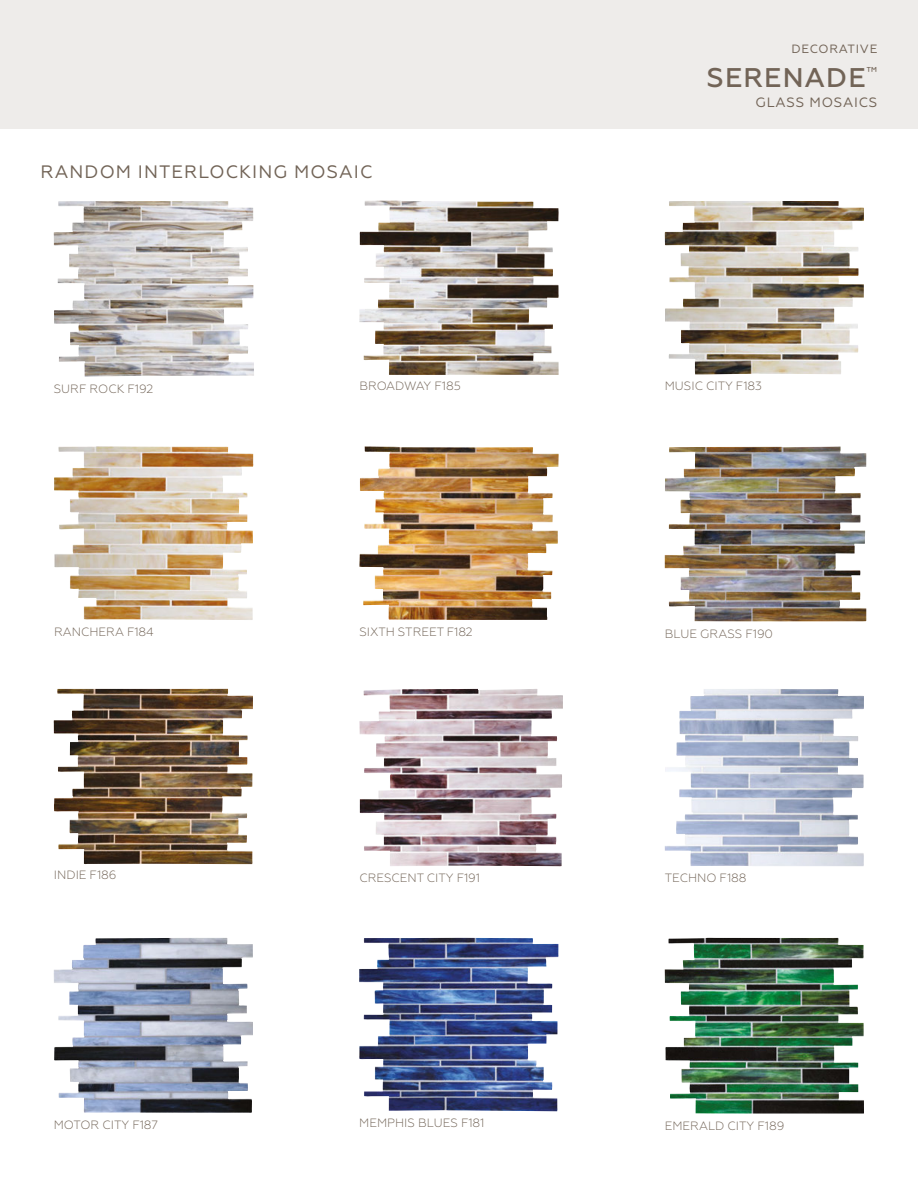
<style>
.page{position:relative;width:918px;height:1188px;background:#fff}
.page>*{position:absolute;margin:0;border:0;box-sizing:border-box;transform-origin:0 0}
.t1{font:500 27px "Geometria";letter-spacing:.04em;color:#726457}
.t2{font:18px "Geometria";letter-spacing:.06em;color:#726457}
.t3{font:13.5px "Geometria";letter-spacing:.06em;color:#726457}
.t4{font:300 12px "Geometria";color:#726457}
.t5{font:12px "Geometria";letter-spacing:.06em;color:#726457}
</style>
<div class="page">
<div style="left:0;top:0;width:918px;height:129px;background:#eeecea"></div>
<img style="left:359px;top:938px;width:199px;height:173px">
<img style="left:54px;top:446px;width:199px;height:174px">
<img style="left:54px;top:938px;width:199px;height:175px">
<img style="left:665px;top:447px;width:201px;height:174px">
<img style="left:665px;top:201px;width:199px;height:173px">
<img style="left:54px;top:689px;width:199px;height:175px">
<img style="left:665px;top:938px;width:199px;height:176px">
<img style="left:54px;top:201px;width:200px;height:176px">
<img style="left:359px;top:446px;width:199px;height:174px">
<img style="left:359px;top:201px;width:200px;height:174px">
<img style="left:665px;top:689px;width:199px;height:177px">
<img style="left:359px;top:689px;width:203px;height:177px">
<p class="t5" style="left:791px;top:42px;width:88px">DECORATIVE</p>
<h1 class="t1" style="left:707px;top:62px;width:172px">SERENADE<sup>™</sup></h1>
<p class="t3" style="left:755px;top:95px;width:123px">GLASS MOSAICS</p>
<h2 class="t2" style="left:41px;top:161px;width:333px">RANDOM INTERLOCKING MOSAIC</h2>
<p class="t4" style="left:54px;top:382px;width:101px">SURF ROCK F192</p>
<p class="t4" style="left:359px;top:379px;width:103px">BROADWAY F185</p>
<p class="t4" style="left:665px;top:379px;width:99px">MUSIC CITY F183</p>
<p class="t4" style="left:54px;top:625px;width:101px">RANCHERA F184</p>
<p class="t4" style="left:359px;top:625px;width:115px">SIXTH STREET F182</p>
<p class="t4" style="left:665px;top:627px;width:110px">BLUE GRASS F190</p>
<p class="t4" style="left:54px;top:868px;width:64px">INDIE F186</p>
<p class="t4" style="left:54px;top:1118px;width:106px">MOTOR CITY F187</p>
<p class="t4" style="left:359px;top:871px;width:122px">CRESCENT CITY F191</p>
<p class="t4" style="left:665px;top:871px;width:83px">TECHNO F188</p>
<p class="t4" style="left:359px;top:1116px;width:127px">MEMPHIS BLUES F181</p>
<p class="t4" style="left:665px;top:1118px;width:121px">EMERALD CITY F189</p>
</div>
